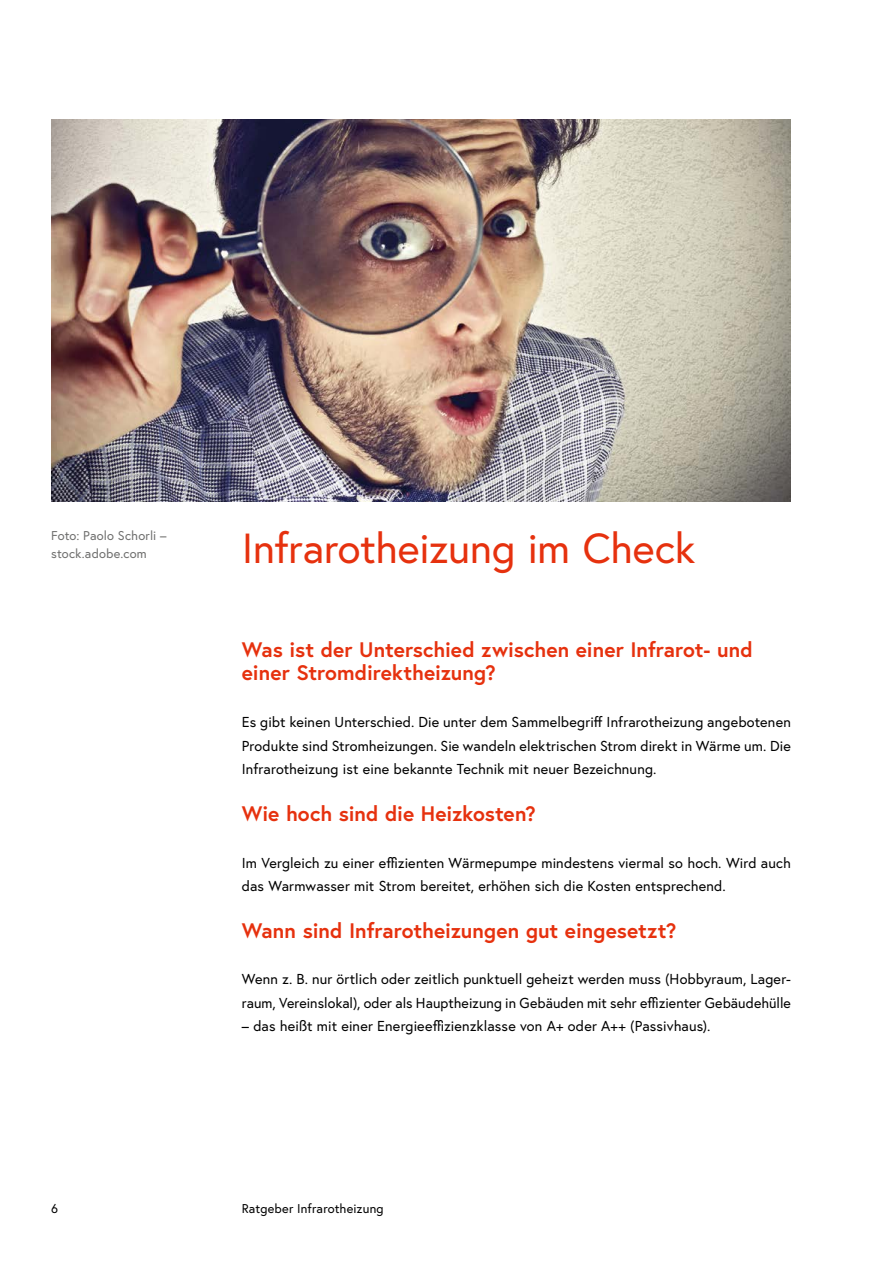
<style>
.page{position:relative;width:893px;height:1263px;background:#fff}
.page>*{position:absolute;margin:0;border:0;box-sizing:border-box;transform-origin:0 0}
.h1_ohne_Nummerierung{font:42px "Europa Austria";letter-spacing:-.005em;color:#e6310e}
.h2_ohne_Nummerierung{font:700 21px/23.4px "Europa Austria";color:#e6310e}
.p_Abstand_danach{font:14.4px/23.4px "Europa Austria";letter-spacing:.01em;color:#000}
.t1{font:12.75px/17.5px "Europa Austria";letter-spacing:.015em;color:#6f6f6e}
.t2{font:12.75px "Europa Austria";letter-spacing:.015em;color:#000}
</style>
<div class="page">
<img style="left:51px;top:119px;width:740px;height:383px">
<p class="t1" style="left:51px;top:527px;width:117px">Foto: Paolo Schorli – stock.adobe.com</p>
<h1 class="h1_ohne_Nummerierung" style="left:242px;top:522px;width:455px">Infrarotheizung im Check</h1>
<h2 class="h2_ohne_Nummerierung" style="left:242px;top:637px;width:512px">Was ist der Unterschied zwischen einer Infrarot- und einer Stromdirektheizung?</h2>
<p class="p_Abstand_danach" style="left:242px;top:710px;width:551px;text-align:justify">Es gibt keinen Unterschied. Die unter dem Sammelbegriff Infrarotheizung angebotenen Produkte sind Stromheizungen. Sie wandeln elektrischen Strom direkt in Wärme um. Die Infrarotheizung ist eine bekannte Technik mit neuer Bezeichnung.</p>
<h2 class="h2_ohne_Nummerierung" style="left:242px;top:801px;width:296px">Wie hoch sind die Heizkosten?</h2>
<p class="p_Abstand_danach" style="left:242px;top:850px;width:551px">Im Vergleich zu einer effizienten Wärmepumpe mindestens viermal so hoch. Wird auch das Warmwasser mit Strom bereitet, erhöhen sich die Kosten entsprechend.</p>
<h2 class="h2_ohne_Nummerierung" style="left:242px;top:918px;width:436px">Wann sind Infrarotheizungen gut eingesetzt?</h2>
<p class="p_Abstand_danach" style="left:242px;top:967px;width:551px">Wenn z. B. nur örtlich oder zeitlich punktuell geheizt werden muss (Hobbyraum, Lager&shy;raum, Vereinslokal), oder als Hauptheizung in Gebäuden mit sehr effizienter Gebäudehülle</p>
<p class="p_Abstand_danach" style="left:242px;top:1014px;width:470px">– das heißt mit einer Energieeffizienzklasse von A+ oder A++ (Passivhaus).</p>
<p class="t2" style="left:51px;top:1200px;width:8px">6</p>
<p class="t2" style="left:242px;top:1200px;width:143px">Ratgeber Infrarotheizung</p>
</div>
